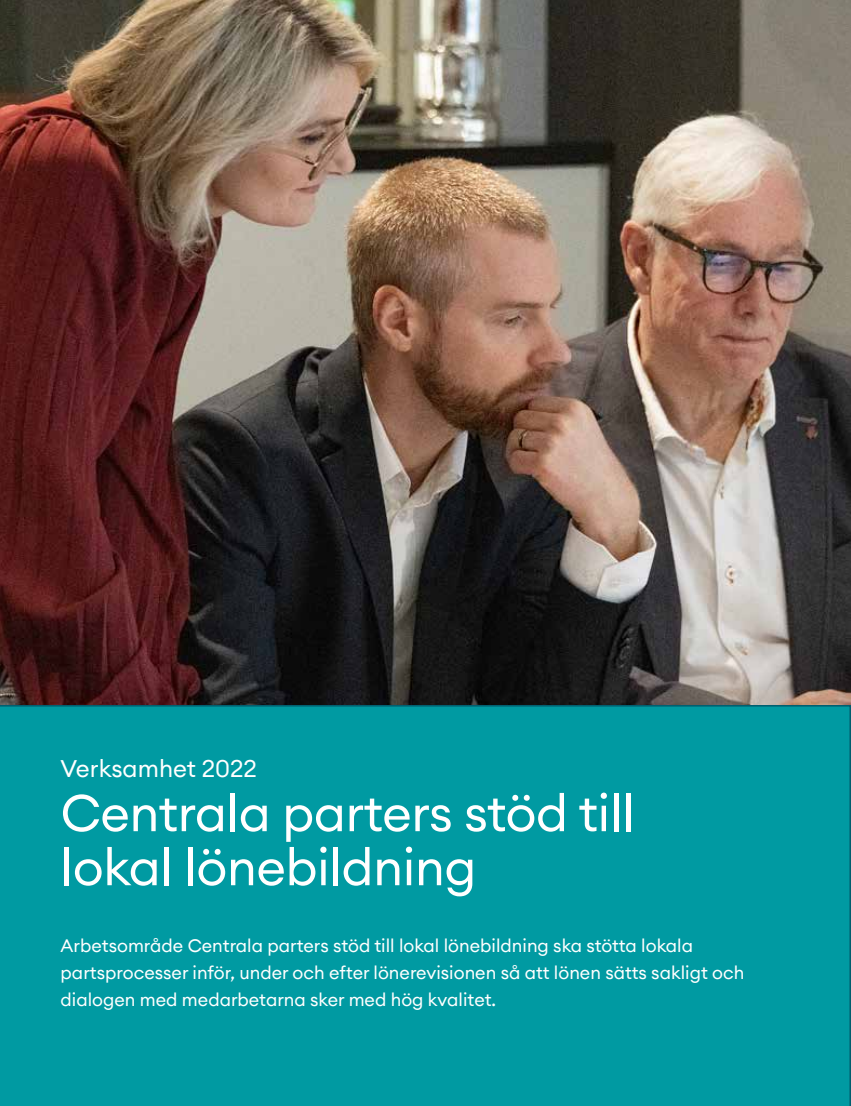
<style>
.page{position:relative;width:851px;height:1106px;background:#fff}
.page>*{position:absolute;margin:0;border:0;box-sizing:border-box;transform-origin:0 0}
.t1{font:51px/54px "Euclid Circular A";letter-spacing:-.01em;color:#fff}
.t2{font:24px "Euclid Circular A";color:#fff}
.t3{font:18px/27px "Euclid Circular A";color:#fff}
</style>
<div class="page">
<img style="left:0;top:0;width:850px;height:705px">
<div style="left:0;top:705px;width:850px;height:401px;background:#009aa2"></div>
<h2 class="t2" style="left:61px;top:753px;width:198px">Verksamhet 2022</h2>
<h1 class="t1" style="left:61px;top:785px;width:575px">Centrala parters stöd till lokal lönebildning</h1>
<p class="t3" style="left:61px;top:932px;width:685px">Arbetsområde Centrala parters stöd till lokal lönebildning ska stötta lokala partsprocesser inför, under och efter lönerevisionen så att lönen sätts sakligt och dialogen med medarbetarna sker med hög kvalitet.</p>
</div>
